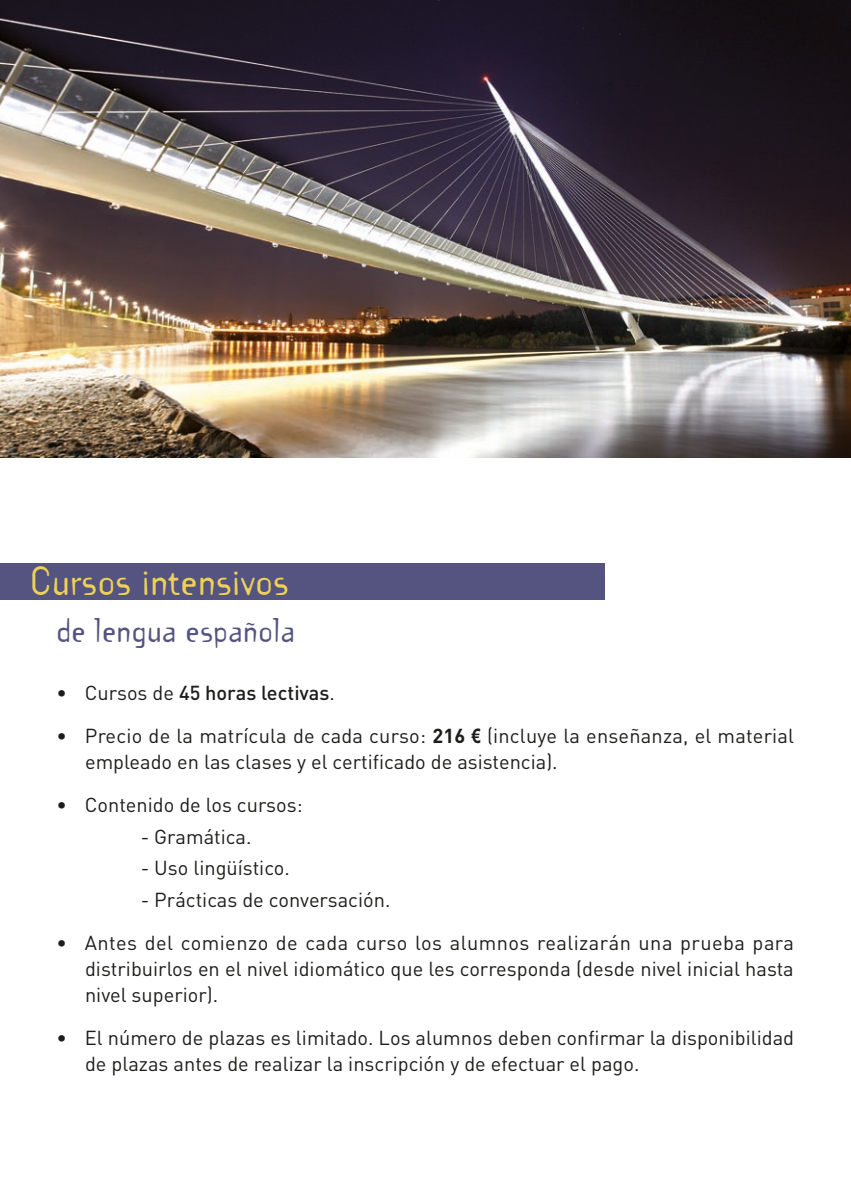
<style>
.page{position:relative;width:851px;height:1191px;background:#fff}
.page>*{position:absolute;margin:0;border:0;box-sizing:border-box;transform-origin:0 0}
.t1{font:36px "Template Gothic";color:#eed157}
.t2{font:30px "Template Gothic";color:#555481}
.t3{font:20px/26px "DIN";color:#1d1d1b}
.t4{font:500 20px "DIN";color:#1d1d1b}
.s1{font-weight:700}
.s2{font-weight:400}
.s3{font-family:"Arial Narrow";font-weight:700}
</style>
<div class="page">
<div style="left:0;top:563px;width:604px;height:36px;background:#555481"></div>
<img style="left:0;top:0;width:850px;height:457px">
<h1 class="t1" style="left:30px;top:566px;width:260px">Cursos intensivos</h1>
<h2 class="t2" style="left:56px;top:618px;width:241px">de lengua española</h2>
<p class="t4" style="left:57px;top:685px;width:279px"><span class="s1">•</span> <span class="s2">Cursos de</span> 45 horas lectivas<span class="s2">.</span></p>
<p class="t3" style="left:85px;top:724px;width:710px;text-indent:-28px"><span class="s1">•</span> Precio de la matrícula de cada curso: <span class="s1">216</span> <span class="s3">€</span> (incluye la enseñanza, el material empleado en las clases y el certificado de asistencia).</p>
<p class="t3" style="left:57px;top:793px;width:247px"><span class="s1">•</span> Contenido de los cursos:</p>
<p class="t3" style="left:141px;top:825px;width:112px">- Gramática.</p>
<p class="t3" style="left:141px;top:857px;width:150px">- Uso lingüístico.</p>
<p class="t3" style="left:141px;top:888px;width:251px">- Prácticas de conversación.</p>
<p class="t3" style="left:85px;top:931px;width:710px;text-align:justify;text-indent:-28px"><span class="s1">•</span> Antes del comienzo de cada curso los alumnos realizarán una prueba para distribuirlos en el nivel idiomático que les corresponda (desde nivel inicial hasta nivel superior).</p>
<p class="t3" style="left:85px;top:1026px;width:710px;text-indent:-28px"><span class="s1">•</span> El número de plazas es limitado. Los alumnos deben confirmar la disponibilidad de plazas antes de realizar la inscripción y de efectuar el pago.</p>
</div>
